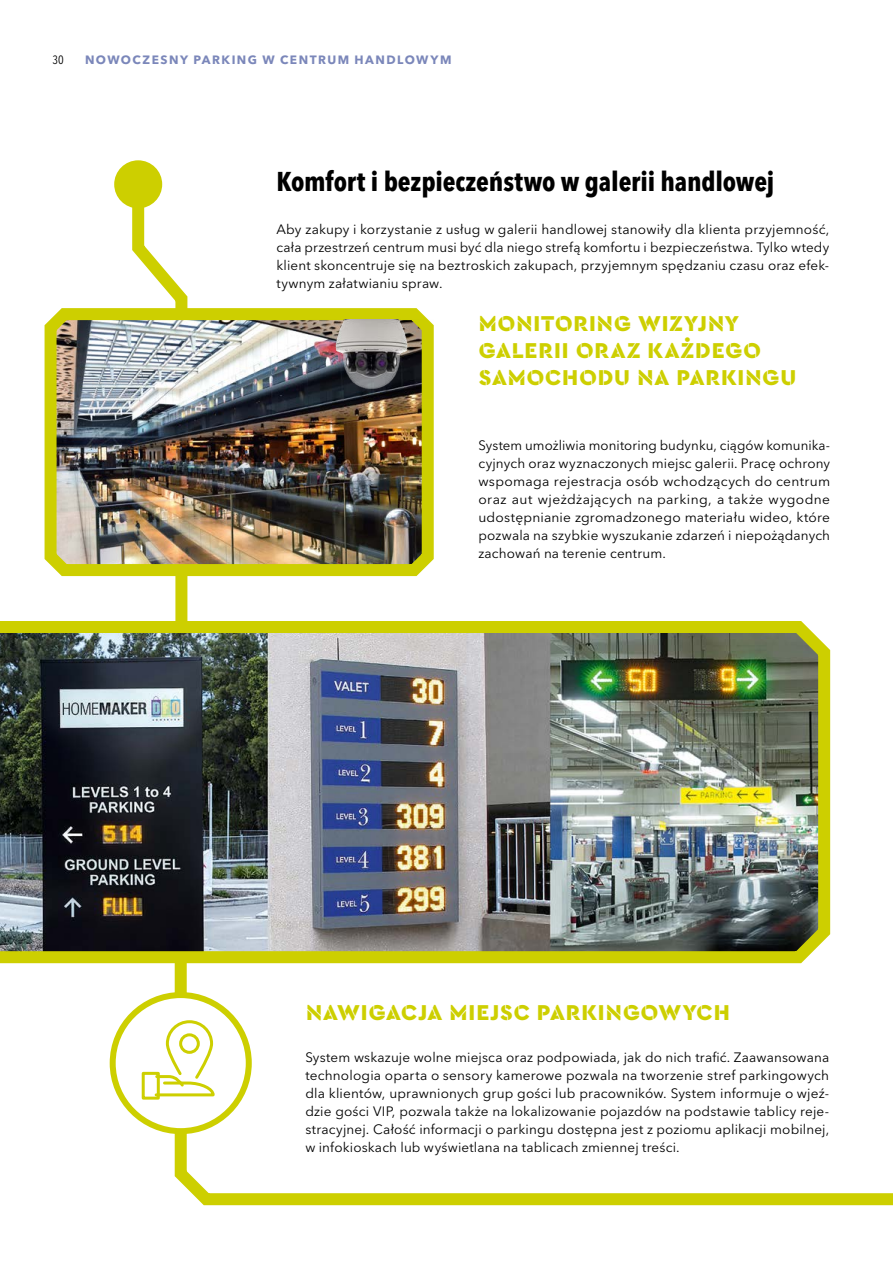
<style>
.page{position:relative;width:893px;height:1263px;background:#fff}
.page>*{position:absolute;margin:0;border:0;box-sizing:border-box;transform-origin:0 0}
.t1{font:700 condensed 27px "Avenir Next LT Pro";letter-spacing:-.005em;color:#000}
.t2{font:900 22.5px/27px "Cera Stencil Pro";letter-spacing:.04em;color:#cdcf00}
.t3{font:13.5px/18px "Avenir Next LT Pro";letter-spacing:.01em;color:#000;text-align:justify}
.t4{font:700 12px "Avenir Next LT Pro";letter-spacing:.12em;color:#7b87ba}
.t5{font:condensed 12px "Avenir Next LT Pro";color:#000}
</style>
<div class="page">
<svg style="left:126px;top:172px;width:62px;height:125px"></svg>
<div style="left:114px;top:160px;width:48px;height:48px;background:#cdcf00;border-radius:50%"></div>
<svg style="left:169px;top:582px;width:724px;height:624px"></svg>
<div style="left:113px;top:995px;width:136px;height:136px;background:#fff;border-radius:50%"></div>
<div style="left:110px;top:992px;width:142px;height:142px;border:6px solid #cdcf00;border-radius:50%"></div>
<img style="left:44px;top:297px;width:390px;height:285px">
<img style="left:0;top:610px;width:836px;height:359px">
<div style="left:142px;top:1072px;width:18px;height:27px;border:3px solid #cdcf00"></div>
<svg style="left:153px;top:1020px;width:62px;height:78px"></svg>
<img style="left:307px;top:320px;width:127px;height:78px">
<p class="t5" style="left:52px;top:52px;width:13px">30</p>
<p class="t4" style="left:85px;top:52px;width:368px">NOWOCZESNY PARKING W CENTRUM HANDLOWYM</p>
<h1 class="t1" style="left:276px;top:165px;width:499px">Komfort i bezpieczeństwo w galerii handlowej</h1>
<p class="t3" style="left:276px;top:220px;width:554px">Aby zakupy i korzystanie z usług w galerii handlowej stanowiły dla klienta przyjemność, cała przestrzeń centrum musi być dla niego strefą komfortu i bezpieczeństwa. Tylko wtedy klient skoncentruje się na beztroskich zakupach, przyjemnym spędzaniu czasu oraz efek&shy;tywnym załatwianiu spraw.</p>
<h2 class="t2" style="left:479px;top:309px;width:319px">MONITORING WIZYJNY<br>GALERII ORAZ KAŻDEGO<br>SAMOCHODU NA PARKINGU</h2>
<p class="t3" style="left:478px;top:436px;width:353px">System umożliwia monitoring budynku, ciągów komunika&shy;cyjnych oraz wyznaczonych miejsc galerii. Pracę ochrony wspomaga rejestracja osób wchodzących do centrum oraz aut wjeżdżających na parking, a także wygodne udostępnianie zgromadzonego materiału wideo, które pozwala na szybkie wyszukanie zdarzeń i niepożądanych zachowań na terenie centrum.</p>
<h2 class="t2" style="left:306px;top:998px;width:425px">NAWIGACJA MIEJSC PARKINGOWYCH</h2>
<p class="t3" style="left:305px;top:1048px;width:525px">System wskazuje wolne miejsca oraz podpowiada, jak do nich trafić. Zaawansowana technologia oparta o sensory kamerowe pozwala na tworzenie stref parkingowych dla klientów, uprawnionych grup gości lub pracowników. System informuje o wjeź&shy;dzie gości VIP, pozwala także na lokalizowanie pojazdów na podstawie tablicy reje&shy;stracyjnej. Całość informacji o parkingu dostępna jest z poziomu aplikacji mobilnej, w infokioskach lub wyświetlana na tablicach zmiennej treści.</p>
</div>
